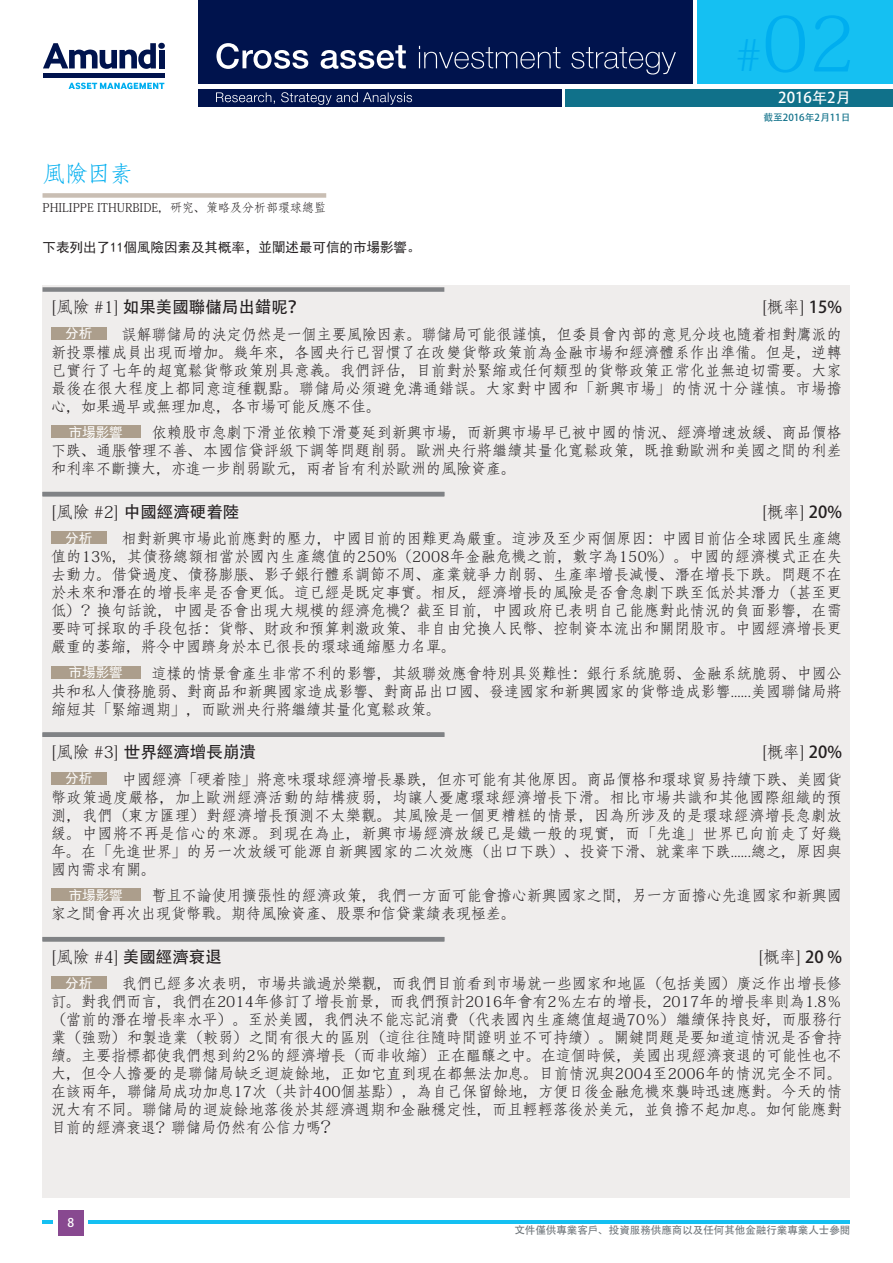
<style>
.page{position:relative;width:893px;height:1263px;background:#fff}
.page>*{position:absolute;margin:0;border:0;box-sizing:border-box;transform-origin:0 0}
.t1{font:76.5px "Adobe Fangsong Std";color:#00aeef}
.t2{font:22.5px "Adobe Fangsong Std";color:#00aeef}
.t3{font:16.5px "Adobe Heiti Std";color:#231f20}
.t4{font:16.5px "Adobe Fangsong Std";color:#231f20}
.t5{font:15px/18px "Adobe Fangsong Std";color:#231f20;text-align:justify}
.t6{font:15px "Adobe Heiti Std";color:#fff}
.t7{font:13.5px "Sim Hei";color:#231f20}
.t8{font:13.5px "Sim Hei";color:#fff}
.t9{font:12px "Adobe Fangsong Std";color:#231f20}
.t10{font:12px "Adobe Heiti Std";color:#fff}
.t11{font:10.5px "Adobe Heiti Std";color:#6f757a}
.t12{font:9.75px "Adobe Heiti Std";color:#10718a}
.s1{font-size:44.1px}
.s2{font-family:"Adobe Fangsong Std"}
.s3{font-family:"Adobe Heiti Std"}
.s4{font-size:16.5px}
</style>
<div class="page">
<hr style="left:43px;top:1220px;width:807px;height:4px;background:#15c0f2">
<div style="left:54px;top:1206px;width:34px;height:34px;background:#fff"></div>
<div style="left:58px;top:1210px;width:26px;height:25px;background:#884990"></div>
<div style="left:198px;top:0;width:495px;height:84px;background:#00134d"></div>
<div style="left:566px;top:89px;width:327px;height:17px;background:#10718a"></div>
<div style="left:198px;top:89px;width:363px;height:17px;background:#00134d"></div>
<svg style="left:216px;top:43px;width:460px;height:32px"></svg>
<svg style="left:43px;top:43px;width:113px;height:26px"></svg>
<div style="left:158px;top:43px;width:7px;height:6px;background:#00134d;border-radius:50%"></div>
<div style="left:159px;top:50px;width:5px;height:18px;background:#00134d"></div>
<div style="left:43px;top:73px;width:121px;height:5px;background:#00134d"></div>
<svg style="left:69px;top:83px;width:95px;height:7px"></svg>
<div style="left:697px;top:0;width:196px;height:84px;background:#15c0f2"></div>
<svg style="left:216px;top:92px;width:196px;height:13px"></svg>
<div style="left:43px;top:285px;width:807px;height:912px;background:#efedec"></div>
<div style="left:43px;top:287px;width:401px;height:5px;background:#808285"></div>
<hr style="left:43px;top:492px;width:401px;height:4px;background:#808285">
<div style="left:43px;top:732px;width:401px;height:5px;background:#808285"></div>
<hr style="left:43px;top:937px;width:401px;height:4px;background:#808285">
<div style="left:51px;top:327px;width:55px;height:13px;background:#ac9e8c"></div>
<div style="left:51px;top:425px;width:89px;height:13px;background:#ac9e8c"></div>
<div style="left:51px;top:531px;width:55px;height:13px;background:#ac9e8c"></div>
<div style="left:51px;top:666px;width:89px;height:13px;background:#ac9e8c"></div>
<div style="left:51px;top:772px;width:55px;height:13px;background:#ac9e8c"></div>
<div style="left:51px;top:888px;width:89px;height:13px;background:#ac9e8c"></div>
<div style="left:51px;top:976px;width:55px;height:13px;background:#ac9e8c"></div>
<div style="left:43px;top:193px;width:283px;height:5px;background:#c9beb3"></div>
<h1 class="t1" style="left:735px;top:-4px;width:122px"><span class="s1">#</span>02</h1>
<p class="t6" style="left:778px;top:89px;width:74px">2016年2月</p>
<h2 class="t2" style="left:43px;top:159px;width:91px">風險因素</h2>
<p class="t9" style="left:43px;top:200px;width:285px">PHILIPPE ITHURBIDE，研究、策略及分析部環球總監</p>
<p class="t7" style="left:43px;top:240px;width:380px">下表列出了11個風險因素及其概率，並闡述最可信的市場影響。</p>
<p class="t12" style="left:763px;top:111px;width:89px">截至2016年2月11日</p>
<p class="t3" style="left:51px;top:297px;width:255px"><span class="s2">[</span><span class="s2">風險</span> <span class="s2">#1]</span> 如果美國聯儲局出錯呢？</p>
<p class="t4" style="left:762px;top:297px;width:82px">[概率] <span class="s3">15%</span></p>
<p class="t8" style="left:65px;top:326px;width:28px">分析</p>
<p class="t5" style="left:51px;top:325px;width:792px;text-indent:71px">誤解聯儲局的決定仍然是一個主要風險因素。聯儲局可能很謹慎，但委員會內部的意見分歧也隨着相對鷹派的新投票權成員出現而增加。幾年來，各國央行已習慣了在改變貨幣政策前為金融市場和經濟體系作出準備。但是，逆轉已實行了七年的超寬鬆貨幣政策別具意義。我們評估，目前對於緊縮或任何類型的貨幣政策正常化並無迫切需要。大家最後在很大程度上都同意這種觀點。聯儲局必須避免溝通錯誤。大家對中國和「新興市場」的情況十分謹慎。市場擔心，如果過早或無理加息，各市場可能反應不佳。</p>
<p class="t8" style="left:69px;top:425px;width:55px">市場影響</p>
<p class="t5" style="left:51px;top:424px;width:792px;text-indent:101px">依賴股市急劇下滑並依賴下滑蔓延到新興市場，而新興市場早已被中國的情況、經濟增速放緩、商品價格下跌、通脹管理不善、本國信貸評級下調等問題削弱。歐洲央行將繼續其量化寬鬆政策，既推動歐洲和美國之間的利差和利率不斷擴大，亦進一步削弱歐元，兩者旨有利於歐洲的風險資產。</p>
<p class="t3" style="left:51px;top:502px;width:190px"><span class="s2">[風險 #2]</span> 中國經濟硬着陸</p>
<p class="t4" style="left:762px;top:501px;width:82px">[概率] <span class="s3">20%</span></p>
<p class="t8" style="left:65px;top:531px;width:28px">分析</p>
<p class="t5" style="left:51px;top:530px;width:793px;text-indent:71px">相對新興市場此前應對的壓力，中國目前的困難更為嚴重。這涉及至少兩個原因：中國目前佔全球國民生產總值的13%，其債務總額相當於國內生產總值的250%（2008年金融危機之前，數字為150%）。中國的經濟模式正在失去動力。借貸過度、債務膨脹、影子銀行體系調節不周、產業競爭力削弱、生產率增長減慢、潛在增長下跌。問題不在於未來和潛在的增長率是否會更低。這已經是既定事實。相反，經濟增長的風險是否會急劇下跌至低於其潛力（甚至更低）？換句話說，中國是否會出現大規模的經濟危機？截至目前，中國政府已表明自己能應對此情況的負面影響，在需要時可採取的手段包括：貨幣、財政和預算刺激政策、非自由兌換人民幣、控制資本流出和關閉股市。中國經濟增長更嚴重的萎縮，將令中國躋身於本已很長的環球通縮壓力名單。</p>
<p class="t8" style="left:69px;top:665px;width:55px">市場影響</p>
<p class="t5" style="left:51px;top:664px;width:792px;text-indent:101px">這樣的情景會產生非常不利的影響，其級聯效應會特別具災難性：銀行系統脆弱、金融系統脆弱、中國公共和私人債務脆弱、對商品和新興國家造成影響、對商品出口國、發達國家和新興國家的貨幣造成影響......美國聯儲局將縮短其「緊縮週期」，而歐洲央行將繼續其量化寬鬆政策。</p>
<p class="t3" style="left:51px;top:742px;width:206px"><span class="s2">[風險 #3]</span> 世界經濟增長崩潰</p>
<p class="t4" style="left:762px;top:742px;width:82px">[概率] <span class="s3">20%</span></p>
<p class="t8" style="left:65px;top:771px;width:28px">分析</p>
<p class="t5" style="left:51px;top:770px;width:792px;text-indent:71px">中國經濟「硬着陸」將意味環球經濟增長暴跌，但亦可能有其他原因。商品價格和環球貿易持續下跌、美國貨幣政策過度嚴格，加上歐洲經濟活動的結構疲弱，均讓人憂慮環球經濟增長下滑。相比市場共識和其他國際組織的預測，我們（東方匯理）對經濟增長預測不太樂觀。其風險是一個更糟糕的情景，因為所涉及的是環球經濟增長急劇放緩。中國將不再是信心的來源。到現在為止，新興市場經濟放緩已是鐵一般的現實，而「先進」世界已向前走了好幾年。在「先進世界」的另一次放緩可能源自新興國家的二次效應（出口下跌）、投資下滑、就業率下跌......總之，原因與國內需求有關。</p>
<p class="t8" style="left:69px;top:888px;width:55px">市場影響</p>
<p class="t5" style="left:51px;top:887px;width:792px;text-indent:101px">暫且不論使用擴張性的經濟政策，我們一方面可能會擔心新興國家之間，另一方面擔心先進國家和新興國家之間會再次出現貨幣戰。期待風險資產、股票和信貸業績表現極差。</p>
<p class="t4" style="left:51px;top:946px;width:172px">[風險 #4] <span class="s3">美國經濟衰退</span></p>
<p class="t4" style="left:758px;top:946px;width:85px">[概率] <span class="s3">20 %</span></p>
<p class="t8" style="left:65px;top:976px;width:28px">分析</p>
<p class="t5" style="left:51px;top:975px;width:793px;text-indent:71px">我們已經多次表明，市場共識過於樂觀，而我們目前看到市場就一些國家和地區（包括美國）廣泛作出增長修訂。對我們而言，我們在2014年修訂了增長前景，而我們預計2016年會有2％左右的增長，2017年的增長率則為1.8％（當前的潛在增長率水平）。至於美國，我們決不能忘記消費（代表國內生產總值超過70％）繼續保持良好，而服務行業（強勁）和製造業（較弱）之間有很大的區別（這往往隨時間證明並不可持續）。關鍵問題是要知道這情況是否會持續。主要指標都使我們想到約2％的經濟增長（而非收縮）正在醞釀之中。在這個時候，美國出現經濟衰退的可能性也不大，但令人擔憂的是聯儲局缺乏迴旋餘地，正如它直到現在都無法加息。目前情況與2004至2006年的情況完全不同。在該兩年，聯儲局成功加息17次（共計400個基點），為自己保留餘地，方便日後金融危機來襲時迅速應對。今天的情況大有不同。聯儲局的迴旋餘地落後於其經濟週期和金融穩定性，而且輕輕落後於美元，並負擔不起加息。如何能應對目前的經濟衰退？聯儲局仍然有公信力嗎<span class="s4">？</span></p>
<p class="t10" style="left:67px;top:1216px;width:8px">8</p>
<p class="t11" style="left:514px;top:1224px;width:337px">文件僅供專業客戶、投資服務供應商以及任何其他金融行業專業人士參閱</p>
</div>
